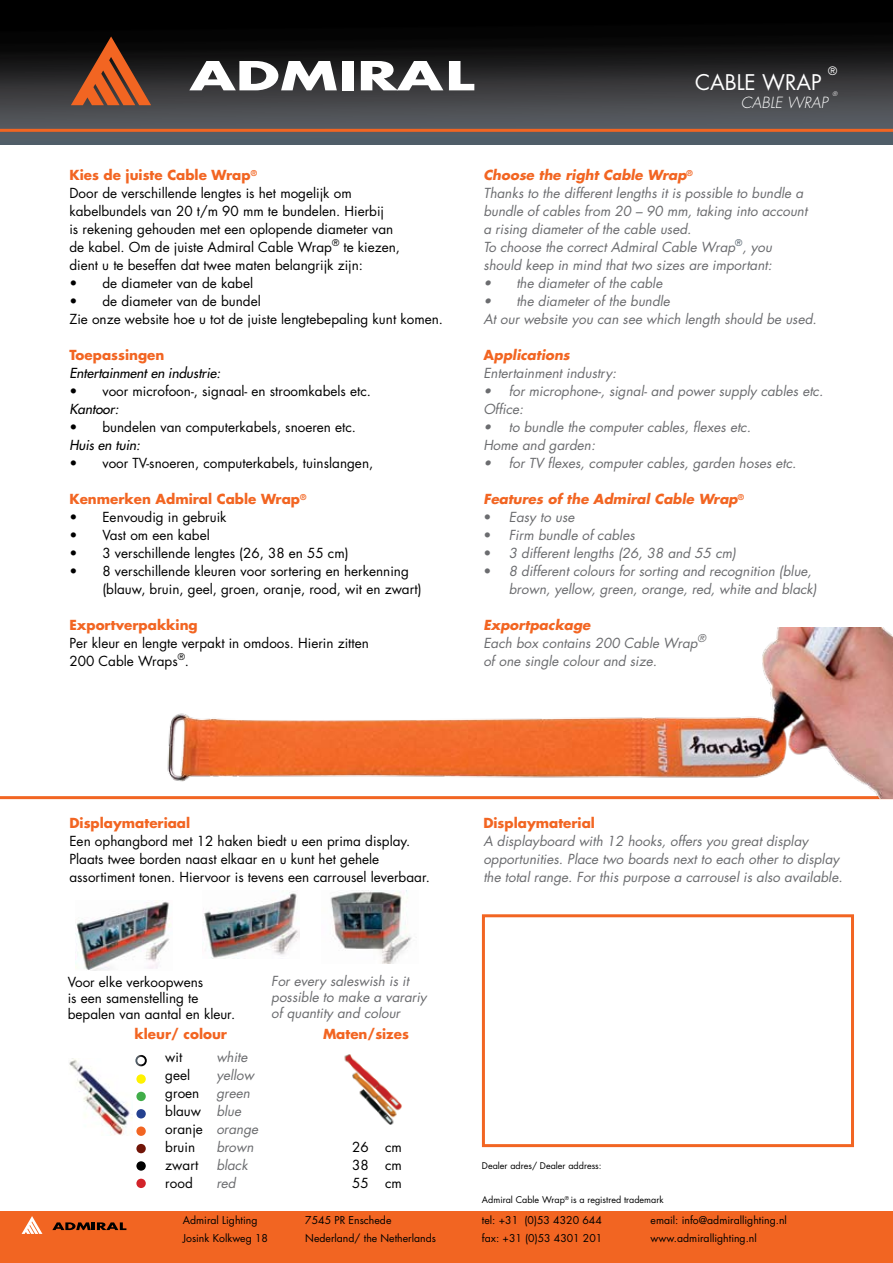
<style>
.page{position:relative;width:893px;height:1263px;background:#fff}
.page>*{position:absolute;margin:0;border:0;box-sizing:border-box;transform-origin:0 0}
.t1{font:21px "Futura";color:#fff}
.t2{font:italic 300 15px "Futura";color:#fff}
.t3{font:italic 13.5px/18px "Futura";color:#6b6c6f}
.t4{font:13.5px/18px "Futura";color:#000}
.t5{font:700 13.5px "Futura";color:#f26522}
.t6{font:italic 13.5px "Futura";color:#000}
.t7{font:italic 700 13.5px "Futura";color:#f26522}
.t8{font:11.25px "Futura";color:#fff}
.t9{font:10.5px/18px "Futura";color:#000}
.t10{font:9px "Futura";color:#000}
.t11{font:italic 300 6.15px "Futura";color:#fff}
.s1{font-weight:700;color:#f26522}
.s2{font-weight:700;font-style:normal;color:#f26522}
.s3{font-style:normal}
</style>
<div class="page">
<div style="left:0;top:1211px;width:893px;height:52px;background:#f26522"></div>
<svg style="left:0;top:0;width:893px;height:144px;background:#27292b"></svg>
<svg style="left:71px;top:36px;width:80px;height:69px;background:#74391d"></svg>
<svg style="left:189px;top:61px;width:148px;height:29px"></svg>
<div style="left:342px;top:61px;width:11px;height:29px;background:#fff"></div>
<svg style="left:361px;top:61px;width:82px;height:29px"></svg>
<svg style="left:449px;top:61px;width:25px;height:29px"></svg>
<hr style="left:0;top:129px;width:893px;height:3px;background:#f26522">
<svg style="left:22px;top:1216px;width:20px;height:18px"></svg>
<svg style="left:52px;top:1222px;width:74px;height:8px"></svg>
<hr style="left:0;top:796px;width:893px;height:3px;background:#f26522">
<svg style="left:135px;top:1055px;width:12px;height:12px"></svg>
<svg style="left:136px;top:1074px;width:10px;height:10px"></svg>
<svg style="left:136px;top:1092px;width:10px;height:9px"></svg>
<svg style="left:136px;top:1109px;width:10px;height:9px"></svg>
<svg style="left:136px;top:1126px;width:10px;height:10px"></svg>
<svg style="left:136px;top:1144px;width:10px;height:9px"></svg>
<svg style="left:136px;top:1161px;width:10px;height:10px"></svg>
<svg style="left:136px;top:1179px;width:10px;height:9px"></svg>
<img style="left:69px;top:1058px;width:63px;height:77px">
<img style="left:344px;top:1055px;width:58px;height:70px">
<img style="left:75px;top:900px;width:96px;height:70px">
<img style="left:330px;top:891px;width:82px;height:72px">
<img style="left:203px;top:892px;width:96px;height:66px">
<div style="left:482px;top:914px;width:372px;height:233px;border:3px solid #f26522"></div>
<img style="left:157px;top:627px;width:736px;height:171px">
<p class="t4" style="left:69px;top:166px;width:332px"><span class="s1">Kies de juiste Cable Wrap</span><sup>®<br></sup>Door de verschillende lengtes is het mogelijk om kabelbundels van 20 t/m 90 mm te bundelen. Hierbij<br>is rekening gehouden met een oplopende diameter van de kabel. Om de juiste Admiral Cable Wrap<sup>®</sup> te kiezen, dient u te beseffen dat twee maten belangrijk zijn:</p>
<p class="t4" style="left:69px;top:274px;width:185px">• de diameter van de kabel</p>
<p class="t4" style="left:69px;top:292px;width:375px">• de diameter van de bundel<br>Zie onze website hoe u tot de juiste lengtebepaling kunt komen.</p>
<p class="t5" style="left:69px;top:346px;width:96px">Toepassingen</p>
<p class="t6" style="left:69px;top:365px;width:152px">Entertainment en industrie:</p>
<p class="t4" style="left:69px;top:382px;width:303px">• voor microfoon-, signaal- en stroomkabels etc.</p>
<p class="t6" style="left:69px;top:401px;width:51px">Kantoor:</p>
<p class="t4" style="left:69px;top:418px;width:288px">• bundelen van computerkabels, snoeren etc.</p>
<p class="t6" style="left:69px;top:437px;width:72px">Huis en tuin:</p>
<p class="t4" style="left:69px;top:454px;width:305px">• voor TV-snoeren, computerkabels, tuinslangen,</p>
<p class="t5" style="left:69px;top:490px;width:238px">Kenmerken Admiral Cable Wrap<sup>®</sup></p>
<p class="t4" style="left:69px;top:508px;width:159px">• Eenvoudig in gebruik</p>
<p class="t4" style="left:69px;top:526px;width:142px">• Vast om een kabel</p>
<p class="t4" style="left:69px;top:544px;width:281px">• 3 verschillende lengtes (26, 38 en 55 cm)</p>
<p class="t4" style="left:102px;top:562px;width:321px;text-indent:-33px">• 8 verschillende kleuren voor sortering en herkenning (blauw, bruin, geel, groen, oranje, rood, wit en zwart)</p>
<p class="t5" style="left:69px;top:616px;width:130px">Exportverpakking</p>
<p class="t4" style="left:69px;top:634px;width:301px">Per kleur en lengte verpakt in omdoos. Hierin zitten<br>200 Cable Wraps<sup>®</sup>.</p>
<p class="t8" style="left:828px;top:63px;width:11px">®</p>
<p class="t2" style="left:741px;top:93px;width:88px">CABLE WRAP</p>
<h1 class="t1" style="left:695px;top:69px;width:128px">CABLE WRAP</h1>
<p class="t11" style="left:832px;top:90px;width:6px">®</p>
<p class="t3" style="left:483px;top:166px;width:325px"><span class="s1">Choose the right Cable Wrap</span><sup>®<br></sup>Thanks to the different lengths it is possible to bundle a bundle of cables from 20 – 90 mm, taking into account a rising diameter of the cable used.<br>To choose the correct Admiral Cable Wrap<sup>®</sup>, you should keep in mind that two sizes are important:</p>
<p class="t3" style="left:483px;top:274px;width:181px">• the diameter of the cable</p>
<p class="t3" style="left:483px;top:292px;width:335px">• the diameter of the bundle<br>At our website you can see which length should be used.</p>
<p class="t3" style="left:483px;top:346px;width:134px"><span class="s2">A</span><span class="s1">pplications<br></span>Entertainment industry:</p>
<p class="t3" style="left:483px;top:382px;width:341px">• for microphone-, signal- and power supply cables etc.<br>Office:</p>
<p class="t3" style="left:483px;top:418px;width:269px">• to bundle the computer cables, flexes etc.<br>Home and garden:</p>
<p class="t3" style="left:483px;top:454px;width:315px">• for TV flexes, computer cables, garden hoses etc.</p>
<p class="t7" style="left:483px;top:490px;width:262px">Features of the Admiral Cable Wrap<sup>®</sup></p>
<p class="t3" style="left:483px;top:508px;width:93px"><span class="s3">•</span> Easy to use</p>
<p class="t3" style="left:483px;top:526px;width:153px"><span class="s3">•</span> Firm bundle of cables</p>
<p class="t3" style="left:483px;top:544px;width:254px"><span class="s3">•</span> 3 different lengths (26, 38 and 55 cm)</p>
<p class="t3" style="left:509px;top:562px;width:309px;text-indent:-25px"><span class="s3">•</span> 8 different colours for sorting and recognition (blue, brown, yellow, green, orange, red, white and black)</p>
<p class="t3" style="left:483px;top:616px;width:224px"><span class="s1">Exportpackage<br></span>Each box contains 200 Cable Wrap<sup>® </sup>of one single colour and size.</p>
<p class="t5" style="left:69px;top:814px;width:122px">Displaymateriaal</p>
<p class="t4" style="left:69px;top:832px;width:362px">Een ophangbord met 12 haken biedt u een prima display.<br>Plaats twee borden naast elkaar en u kunt het gehele assortiment tonen. Hiervoor is tevens een carrousel leverbaar.</p>
<p class="t4" style="left:68px;top:974px;width:169px;line-height:16px">Voor elke verkoopwens<br>is een samenstelling te bepalen van aantal en kleur.</p>
<p class="t3" style="left:271px;top:972px;width:157px;line-height:16.4px">For every saleswish is it possible to make a varariy of quantity and colour</p>
<p class="t5" style="left:135px;top:1025px;width:94px">kleur/ colour</p>
<p class="t5" style="left:323px;top:1025px;width:87px">Maten/sizes</p>
<p class="t4" style="left:165px;top:1048px;width:39px">wit geel groen blauw oranje bruin zwart rood</p>
<p class="t3" style="left:216px;top:1048px;width:43px">white yellow green blue orange brown black red</p>
<p class="t4" style="left:352px;top:1138px;width:51px;text-align:justify">26 cm 38 cm 55 cm</p>
<p class="t5" style="left:483px;top:814px;width:113px">Displaymaterial</p>
<p class="t3" style="left:483px;top:832px;width:361px">A displayboard with 12 hooks, offers you great display opportunities. Place two boards next to each other to display the total range. For this purpose a carrousel is also available.</p>
<p class="t10" style="left:482px;top:1160px;width:121px">Dealer adres/ Dealer address:</p>
<p class="t10" style="left:482px;top:1194px;width:183px">Admiral Cable Wrap<sup>®</sup> is a registred trademark</p>
<p class="t9" style="left:183px;top:1211px;width:87px">Admiral Lighting<br>Josink Kolkweg 18</p>
<p class="t9" style="left:305px;top:1211px;width:132px">7545 PR Enschede<br>Nederland/ the Netherlands</p>
<p class="t9" style="left:482px;top:1211px;width:122px">tel: +31 (0)53 4320 644 fax: +31 (0)53 4301 201</p>
<p class="t9" style="left:651px;top:1211px;width:138px">email: info@admirallighting.nl www.admirallighting.nl</p>
</div>
